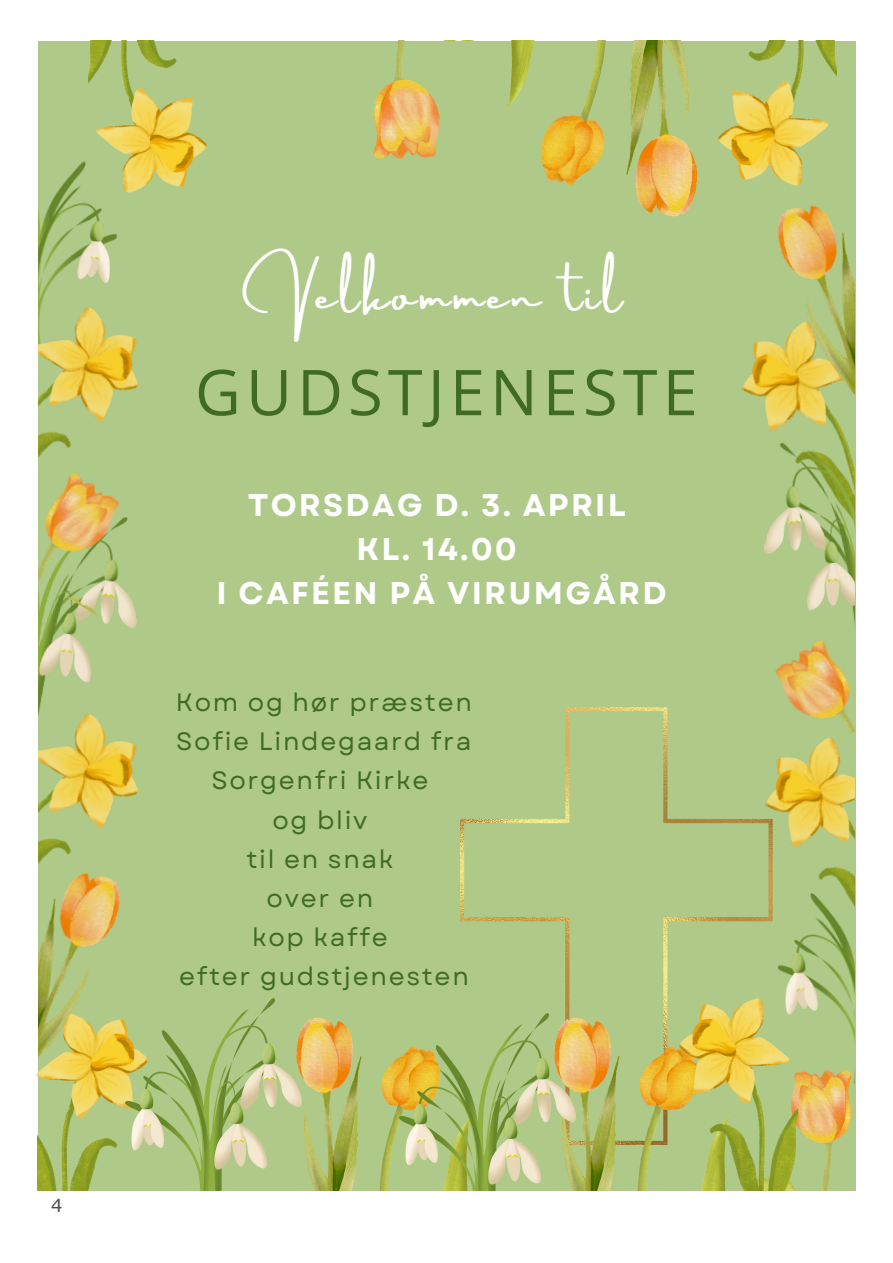
<style>
.page{position:relative;width:893px;height:1263px;background:#fff}
.page>*{position:absolute;margin:0;border:0;box-sizing:border-box;transform-origin:0 0}
.t1{font:63.15px "Open Sans";letter-spacing:.08em;color:#3f6b22}
.t2{font:46.35px "Amsterdam Three";letter-spacing:.08em;color:#fff}
.t3{font:700 31.35px/44.2px "Garet";letter-spacing:.07em;color:#fff;text-align:center}
.t4{font:25.05px/39.2px "Garet";letter-spacing:.07em;color:#3f6b22;text-align:center}
.t5{font:18px "Verdana";color:#231f20}
</style>
<div class="page">
<div style="left:38px;top:41px;width:817px;height:1150px;background:#afc989"></div>
<img style="left:460px;top:707px;width:292px;height:248px">
<img style="left:565px;top:955px;width:286px;height:236px">
<img style="left:184px;top:1009px;width:75px;height:182px">
<img style="left:259px;top:998px;width:140px;height:193px">
<img style="left:679px;top:998px;width:119px;height:193px">
<img style="left:399px;top:1013px;width:176px;height:178px">
<img style="left:739px;top:41px;width:98px;height:82px">
<img style="left:374px;top:41px;width:365px;height:176px">
<img style="left:88px;top:41px;width:118px;height:152px">
<img style="left:752px;top:781px;width:103px;height:141px">
<img style="left:38px;top:625px;width:98px;height:70px">
<img style="left:38px;top:695px;width:99px;height:90px">
<img style="left:773px;top:859px;width:82px;height:236px">
<img style="left:663px;top:676px;width:192px;height:105px">
<img style="left:38px;top:523px;width:99px;height:102px">
<img style="left:38px;top:785px;width:146px;height:406px">
<img style="left:38px;top:128px;width:84px;height:161px">
<img style="left:763px;top:530px;width:92px;height:146px">
<img style="left:716px;top:123px;width:139px;height:407px">
<img style="left:38px;top:289px;width:100px;height:234px">
<p class="t5" style="left:51px;top:1193px;width:13px">4</p>
<p class="t2" style="left:245px;top:269px;width:378px">Velkommen til</p>
<p class="t1" style="left:195px;top:349px;width:504px">GUDSTJENESTE</p>
<p class="t3" style="left:216px;top:484px;width:452px">TORSDAG D. 3. APRIL<br>KL. 14.00<br>I CAFÉEN PÅ VIRUMGÅRD</p>
<p class="t4" style="left:176px;top:684px;width:298px">Kom og hør præsten<br>Sofie Lindegaard fra<br>Sorgenfri Kirke<br>og bliv<br>til en snak<br>over en<br>kop kaffe<br>efter gudstjenesten</p>
</div>
